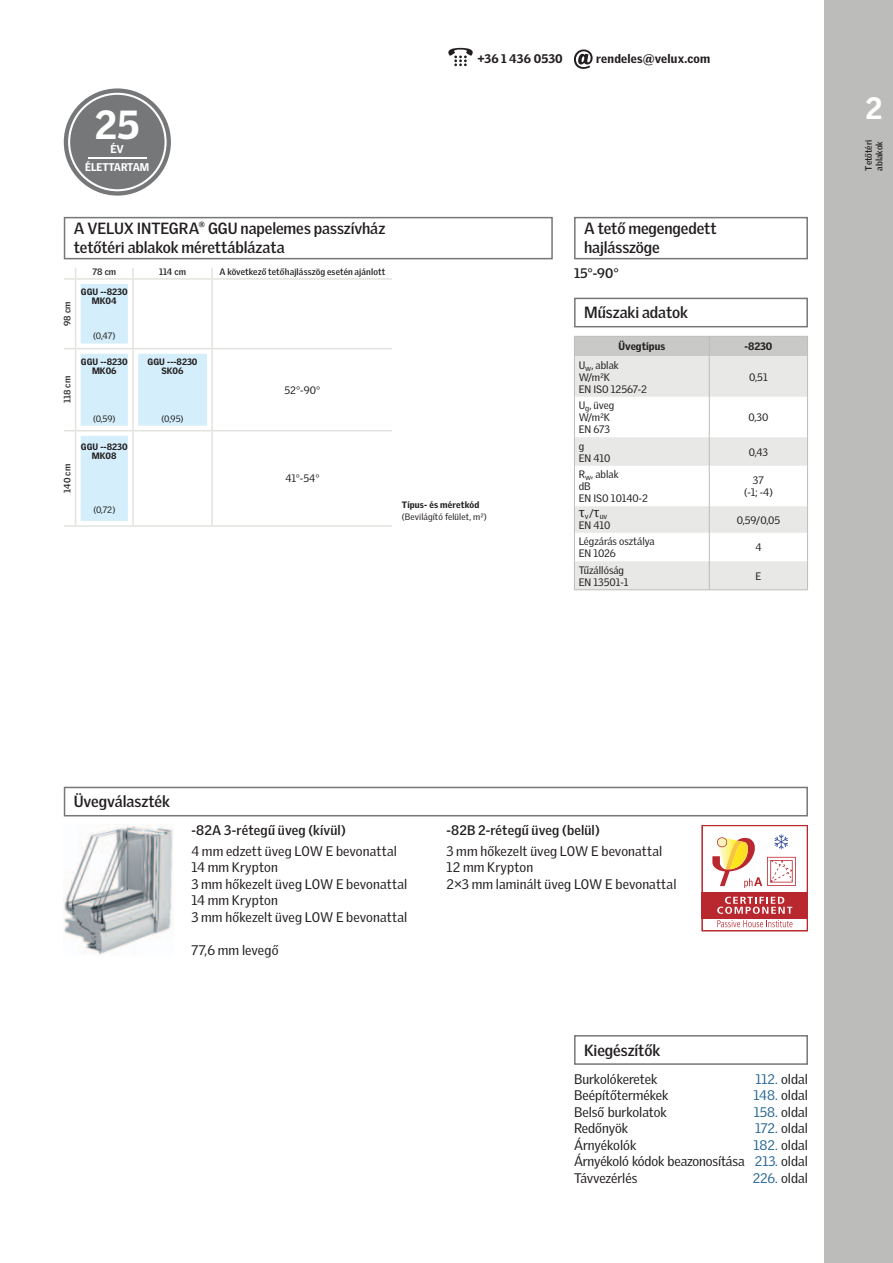
<style>
.page{position:relative;width:893px;height:1263px;background:#fff}
.page>*{position:absolute;margin:0;border:0;box-sizing:border-box;transform-origin:0 0}
.t1{font:900 39.45px "Velux Gothic";color:#fff}
.t2{font:900 30px "Velux Gothic";color:#fff}
.t3{font:700 15.75px/18.8px "Velux Gothic";letter-spacing:-.005em;color:#231f20}
.t4{font:13.5px/16.5px "Velux Gothic";color:#231f20}
.t5{font:700 13.5px "Velux Gothic";letter-spacing:.01em;color:#231f20}
.t6{font:900 12.15px "Velux Gothic";letter-spacing:.015em;color:#231f20}
.t7{font:900 11.1px "Velux Gothic";color:#fff}
.t8{font:900 10.95px "Velux Gothic";letter-spacing:-.01em;color:#fff}
.t9{font:10.5px/12px "Velux Gothic";color:#231f20}
.t10{font:900 10.5px "Velux Gothic";color:#231f20}
.t11{font:700 9px/10.5px "Velux Gothic";color:#231f20}
.t12{font:900 9px/9px "Velux Gothic";color:#231f20;text-align:center}
.t13{font:9px "Velux Gothic";letter-spacing:.01em;color:#231f20}
.t14{font:7.8px "Velux Gothic";color:#231f20}
.s1{color:#296895}
</style>
<div class="page">
<svg style="left:63px;top:216px;width:490px;height:44px"></svg>
<div style="left:574px;top:217px;width:234px;height:42px;border:2px solid #767778"></div>
<svg style="left:575px;top:356px;width:232px;height:81px;fill:#ededeb"></svg>
<div style="left:574px;top:336px;width:234px;height:20px;background:#c9cac8"></div>
<hr style="left:574px;top:356px;width:1px;height:41px;background:#bcbdbb">
<hr style="left:709px;top:356px;width:1px;height:41px;background:#bcbdbb">
<hr style="left:807px;top:356px;width:1px;height:41px;background:#bcbdbb">
<hr style="left:574px;top:397px;width:1px;height:40px;background:#bcbdbb">
<hr style="left:709px;top:397px;width:1px;height:40px;background:#bcbdbb">
<hr style="left:807px;top:397px;width:1px;height:40px;background:#bcbdbb">
<hr style="left:574px;top:589px;width:234px;height:1px;background:#bcbdbb">
<svg style="left:574px;top:437px;width:234px;height:152px"></svg>
<svg style="left:64px;top:88px;width:107px;height:108px"></svg>
<div style="left:70px;top:95px;width:95px;height:94px;background:#767778;border-radius:50%"></div>
<hr style="left:88px;top:157px;width:59px;height:2px;background:#fff">
<hr style="left:133px;top:278px;width:259px;height:2px;background:#e2e2de">
<hr style="left:133px;top:348px;width:259px;height:1px;background:#e2e2de">
<hr style="left:133px;top:430px;width:259px;height:1px;background:#e2e2de">
<svg style="left:64px;top:268px;width:149px;height:257px"></svg>
<hr style="left:64px;top:525px;width:328px;height:2px;background:#e2e2de">
<div style="left:574px;top:298px;width:234px;height:29px;border:2px solid #767778"></div>
<div style="left:64px;top:787px;width:744px;height:29px;border:2px solid #767778"></div>
<img style="left:64px;top:825px;width:109px;height:130px">
<svg style="left:702px;top:825px;width:106px;height:106px"></svg>
<div style="left:574px;top:1035px;width:234px;height:30px;border:2px solid #767778"></div>
<div style="left:825px;top:0;width:68px;height:1263px;background:#bcbdbb"></div>
<svg style="left:448px;top:48px;width:25px;height:18px"></svg>
<svg style="left:574px;top:49px;width:19px;height:20px"></svg>
<h1 class="t1" style="left:95px;top:111px;width:46px">25</h1>
<p class="t7" style="left:111px;top:145px;width:15px">ÉV</p>
<p class="t8" style="left:85px;top:163px;width:65px">ÉLETTARTAM</p>
<p class="t6" style="left:478px;top:55px;width:87px">+36 1 436 0530</p>
<p class="t6" style="left:596px;top:55px;width:115px">rendeles@velux.com</p>
<p class="t3" style="left:74px;top:221px;width:313px">A VELUX INTEGRA® GGU napelemes passzívház tetőtéri ablakok mérettáblázata</p>
<p class="t3" style="left:584px;top:221px;width:134px">A tető megengedett hajlásszöge</p>
<p class="t11" style="left:63px;top:326px;width:26px;rotate:-90deg">98 cm</p>
<p class="t11" style="left:63px;top:403px;width:29px;rotate:-90deg">118 cm</p>
<p class="t11" style="left:63px;top:493px;width:30px;rotate:-90deg">140 cm</p>
<p class="t11" style="left:92px;top:267px;width:25px">78 cm</p>
<p class="t11" style="left:159px;top:267px;width:29px">114 cm</p>
<p class="t11" style="left:220px;top:267px;width:167px">A következő tetőhajlásszög esetén ajánlott</p>
<p class="t12" style="left:81px;top:288px;width:48px">GGU --8230<br>MK04</p>
<p class="t13" style="left:93px;top:333px;width:24px">(0,47)</p>
<p class="t12" style="left:81px;top:358px;width:48px">GGU --8230<br>MK06</p>
<p class="t13" style="left:93px;top:415px;width:24px">(0,59)</p>
<p class="t12" style="left:81px;top:444px;width:48px">GGU --8230<br>MK08</p>
<p class="t13" style="left:93px;top:506px;width:23px">(0,72)</p>
<p class="t12" style="left:148px;top:358px;width:51px">GGU ---8230<br>SK06</p>
<p class="t13" style="left:162px;top:415px;width:23px">(0,95)</p>
<p class="t9" style="left:284px;top:385px;width:38px">52°-90°</p>
<p class="t9" style="left:285px;top:473px;width:36px">41°-54°</p>
<p class="t12" style="left:402px;top:501px;width:79px">Típus- és méretkód</p>
<p class="t13" style="left:402px;top:513px;width:86px">(Bevilágító felület, m²)</p>
<p class="t5" style="left:574px;top:268px;width:46px">15°-90°</p>
<p class="t3" style="left:584px;top:305px;width:105px">Műszaki adatok</p>
<p class="t10" style="left:619px;top:343px;width:48px">Üvegtípus</p>
<p class="t10" style="left:744px;top:343px;width:30px">-8230</p>
<p class="t9" style="left:579px;top:359px;width:70px">U<sub>w</sub>, ablak<br>W/m²K<br>EN ISO 12567-2</p>
<p class="t9" style="left:749px;top:371px;width:20px">0,51</p>
<p class="t9" style="left:579px;top:400px;width:37px">U<sub>g</sub>, üveg<br>W/m²K<br>EN 673</p>
<p class="t9" style="left:748px;top:412px;width:21px">0,30</p>
<p class="t9" style="left:579px;top:440px;width:33px">g<br>EN 410</p>
<p class="t9" style="left:749px;top:446px;width:21px">0,43</p>
<p class="t9" style="left:579px;top:469px;width:71px">R<sub>w</sub>, ablak<br>dB<br>EN ISO 10140-2</p>
<p class="t9" style="left:744px;top:475px;width:30px;text-align:center">37<br>(-1; -4)</p>
<p class="t14" style="left:579px;top:513px;width:30px"><sup>τ</sup>v <sup>/</sup><sup>τ</sup>uv</p>
<p class="t9" style="left:579px;top:519px;width:33px">EN 410</p>
<p class="t9" style="left:737px;top:514px;width:45px">0,59/0,05</p>
<p class="t9" style="left:579px;top:536px;width:78px">Légzárás osztálya<br>EN 1026</p>
<p class="t9" style="left:755px;top:542px;width:8px">4</p>
<p class="t9" style="left:579px;top:564px;width:51px">Tűzállóság<br>EN 13501-1</p>
<p class="t9" style="left:755px;top:570px;width:7px">E</p>
<h2 class="t2" style="left:865px;top:98px;width:19px">2</h2>
<p class="t11" style="left:864px;top:171px;width:32px;rotate:-90deg">Tetőtéri ablakok</p>
<p class="t3" style="left:74px;top:794px;width:98px">Üvegválaszték</p>
<p class="t5" style="left:191px;top:825px;width:156px">-82A 3-rétegű üveg (kívül)</p>
<p class="t4" style="left:191px;top:844px;width:217px">4 mm edzett üveg LOW E bevonattal<br>14 mm Krypton<br>3 mm hőkezelt üveg LOW E bevonattal<br>14 mm Krypton<br>3 mm hőkezelt üveg LOW E bevonattal</p>
<p class="t4" style="left:191px;top:943px;width:89px">77,6 mm levegő</p>
<p class="t5" style="left:446px;top:825px;width:155px">-82B 2-rétegű üveg (belül)</p>
<p class="t4" style="left:446px;top:844px;width:232px">3 mm hőkezelt üveg LOW E bevonattal<br>12 mm Krypton<br>2×3 mm laminált üveg LOW E bevonattal</p>
<p class="t3" style="left:584px;top:1042px;width:78px">Kiegészítők</p>
<p class="t4" style="left:574px;top:1071px;width:85px">Burkolókeretek</p>
<p class="t4" style="left:755px;top:1071px;width:54px"><span class="s1">112.</span> oldal</p>
<p class="t4" style="left:574px;top:1088px;width:96px">Beépítőtermékek</p>
<p class="t4" style="left:754px;top:1088px;width:56px"><span class="s1">148.</span> oldal</p>
<p class="t4" style="left:574px;top:1104px;width:94px">Belső burkolatok</p>
<p class="t4" style="left:754px;top:1104px;width:56px"><span class="s1">158.</span> oldal</p>
<p class="t4" style="left:574px;top:1121px;width:56px">Redőnyök</p>
<p class="t4" style="left:755px;top:1121px;width:54px"><span class="s1">172.</span> oldal</p>
<p class="t4" style="left:574px;top:1137px;width:64px">Árnyékolók</p>
<p class="t4" style="left:574px;top:1137px;width:235px;text-align:justify;text-indent:179px"><span class="s1">182.</span> oldal Árnyékoló kódok beazonosítása <span class="s1">213.</span> oldal Távvezérlés</p>
<p class="t4" style="left:753px;top:1170px;width:57px"><span class="s1">226.</span> oldal</p>
</div>
